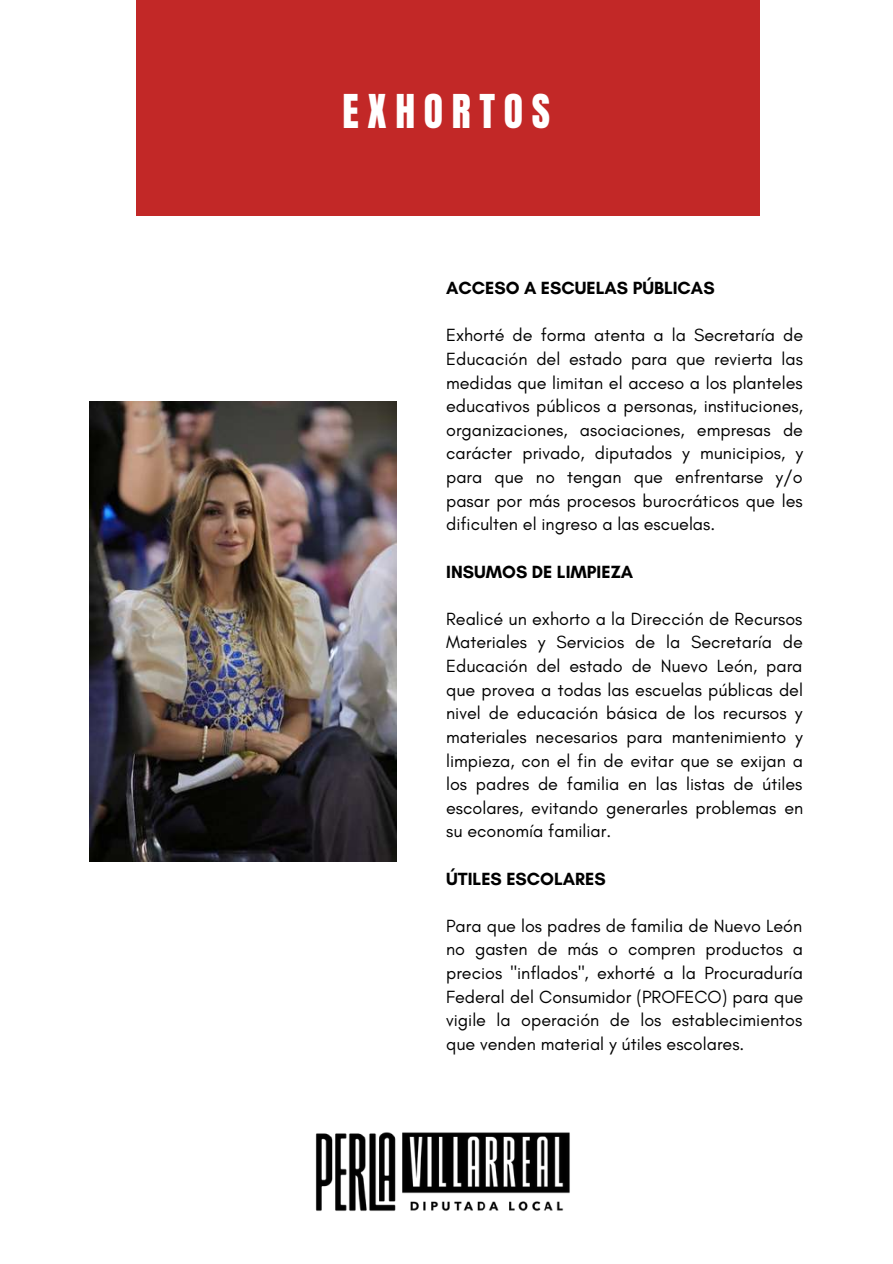
<style>
.page{position:relative;width:893px;height:1264px;background:#fff}
.page>*{position:absolute;margin:0;border:0;box-sizing:border-box;transform-origin:0 0}
.t1{font:39.6px "Anton";letter-spacing:.22em;color:#fff}
.t2{font:18px/23.5px "Glacial Indifference";color:#000;text-align:justify}
.t3{font:700 18px "Glacial Indifference";color:#000}
</style>
<div class="page">
<div style="left:136px;top:0;width:623px;height:223px;background:#c22827"></div>
<img style="left:315px;top:1132px;width:255px;height:79px">
<img style="left:89px;top:401px;width:307px;height:460px">
<h1 class="t1" style="left:342px;top:83px;width:209px">EXHORTOS</h1>
<p class="t3" style="left:446px;top:277px;width:270px">ACCESO A ESCUELAS PÚBLICAS</p>
<p class="t2" style="left:446px;top:323px;width:358px">Exhorté de forma atenta a la Secretaría de Educación del estado para que revierta las medidas que limitan el acceso a los planteles educativos públicos a personas, instituciones, organizaciones, asociaciones, empresas de carácter privado, diputados y municipios, y para que no tengan que enfrentarse y/o pasar por más procesos burocráticos que les dificulten el ingreso a las escuelas.</p>
<p class="t3" style="left:446px;top:560px;width:189px">INSUMOS DE LIMPIEZA</p>
<p class="t2" style="left:446px;top:606px;width:358px">Realicé un exhorto a la Dirección de Recursos Materiales y Servicios de la Secretaría de Educación del estado de Nuevo León, para que provea a todas las escuelas públicas del nivel de educación básica de los recursos y materiales necesarios para mantenimiento y limpieza, con el fin de evitar que se exijan a los padres de familia en las listas de útiles escolares, evitando generarles problemas en su economía familiar.</p>
<p class="t3" style="left:446px;top:867px;width:161px">ÚTILES ESCOLARES</p>
<p class="t2" style="left:446px;top:913px;width:358px">Para que los padres de familia de Nuevo León no gasten de más o compren productos a precios "inflados", exhorté a la Procuraduría Federal del Consumidor (PROFECO) para que vigile la operación de los establecimientos que venden material y útiles escolares.</p>
</div>
